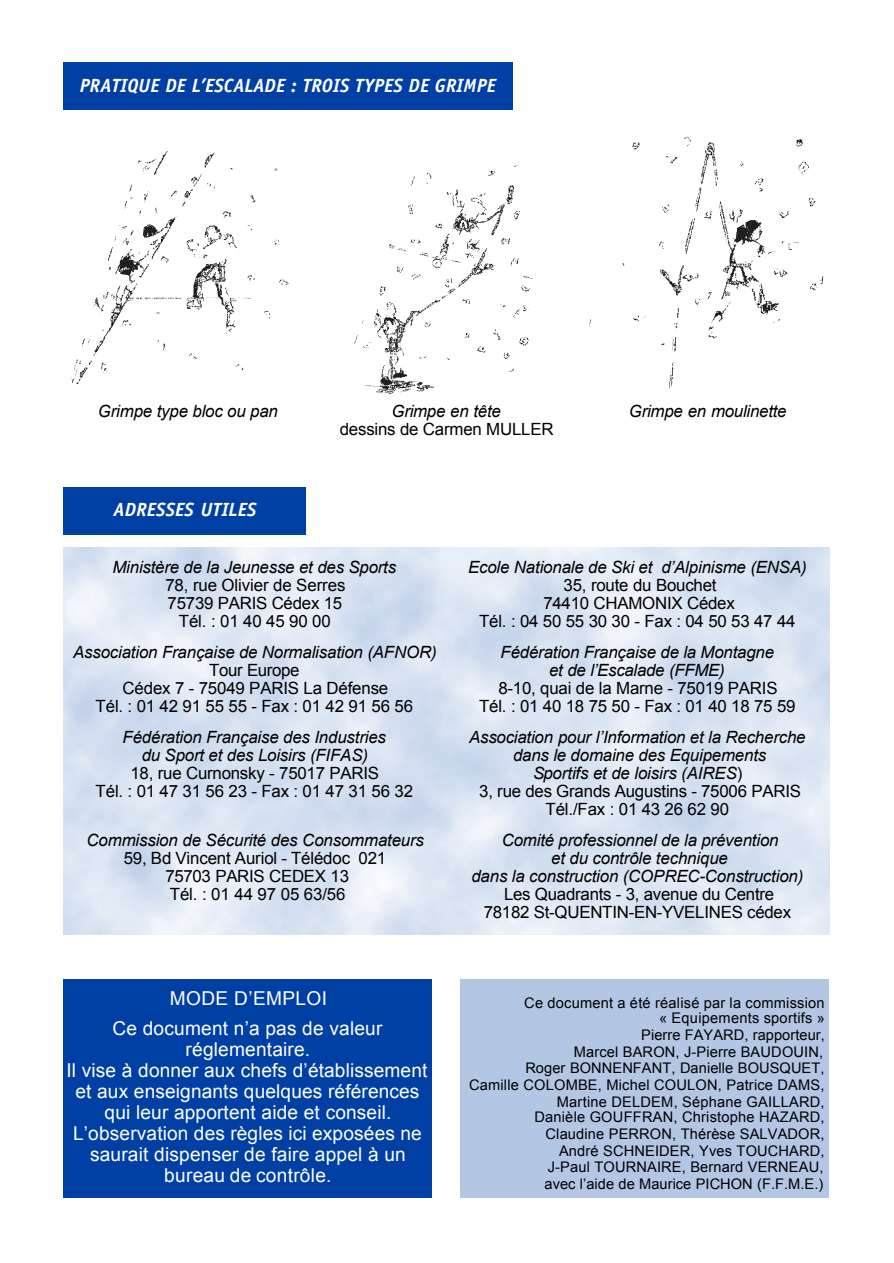
<style>
.page{position:relative;width:894px;height:1263px;background:#fff}
.page>*{position:absolute;margin:0;border:0;box-sizing:border-box;transform-origin:0 0}
.t1{font:19.2px/21px "Arial";letter-spacing:.01em;color:#fff;text-align:center}
.t2{font:italic 700 19.2px "Officina Sans";letter-spacing:.01em;color:#fff}
.t3{font:16.8px/18px "Arial";letter-spacing:-.015em;color:#000;text-align:center}
.t4{font:italic 16.8px "Arial";letter-spacing:-.01em;color:#000}
.t5{font:14.7px/16.5px "Arial";letter-spacing:.01em;color:#000;text-align:right}
.s1{font-style:normal}
</style>
<div class="page">
<div style="left:63px;top:488px;width:243px;height:47px;background:#0040a4"></div>
<img style="left:93px;top:151px;width:187px;height:205px">
<img style="left:374px;top:165px;width:146px;height:192px">
<img style="left:622px;top:137px;width:195px;height:165px">
<div style="left:63px;top:63px;width:450px;height:47px;background:#0040a4"></div>
<div style="left:63px;top:980px;width:369px;height:218px;background:#0040a4"></div>
<div style="left:460px;top:980px;width:369px;height:218px;background:#b3c6e4"></div>
<p class="t2" style="left:80px;top:74px;width:418px">PRATIQUE DE L’ESCALADE : TROIS TYPES DE GRIMPE</p>
<p class="t4" style="left:98px;top:402px;width:182px">Grimpe type bloc ou pan</p>
<p class="t4" style="left:392px;top:402px;width:111px">Grimpe en tête</p>
<p class="t3" style="left:340px;top:420px;width:215px">dessins de Carmen MULLER</p>
<p class="t2" style="left:114px;top:498px;width:144px">ADRESSES UTILES</p>
<p class="t4" style="left:629px;top:402px;width:159px">Grimpe en moulinette</p>
<p class="t4" style="left:112px;top:558px;width:285px">Ministère de la Jeunesse et des Sports</p>
<p class="t4" style="left:468px;top:558px;width:340px">Ecole Nationale de Ski et d’Alpinisme (ENSA)</p>
<p class="t3" style="left:165px;top:577px;width:182px">78, rue Olivier de Serres</p>
<p class="t3" style="left:564px;top:577px;width:154px">35, route du Bouchet</p>
<p class="t3" style="left:168px;top:595px;width:176px">75739 PARIS Cédex 15</p>
<p class="t3" style="left:543px;top:595px;width:193px">74410 CHAMONIX Cédex</p>
<p class="t3" style="left:179px;top:613px;width:154px">Tél. : 01 40 45 90 00</p>
<p class="t3" style="left:479px;top:613px;width:318px">Tél. : 04 50 55 30 30 - Fax : 04 50 53 47 44</p>
<p class="t4" style="left:73px;top:643px;width:365px">Association Française de Normalisation (AFNOR)</p>
<p class="t4" style="left:501px;top:643px;width:275px">Fédération Française de la Montagne</p>
<p class="t3" style="left:209px;top:661px;width:92px">Tour Europe</p>
<p class="t4" style="left:549px;top:661px;width:177px">et de l’Escalade (FFME)</p>
<p class="t3" style="left:123px;top:679px;width:267px">Cédex 7 - 75049 PARIS La Défense</p>
<p class="t3" style="left:498px;top:679px;width:281px">8-10, quai de la Marne - 75019 PARIS</p>
<p class="t3" style="left:96px;top:697px;width:319px">Tél. : 01 42 91 55 55 - Fax : 01 42 91 56 56</p>
<p class="t3" style="left:479px;top:697px;width:318px">Tél. : 01 40 18 75 50 - Fax : 01 40 18 75 59</p>
<p class="t4" style="left:123px;top:728px;width:265px">Fédération Française des Industries</p>
<p class="t4" style="left:469px;top:728px;width:338px">Association pour l’Information et la Recherche</p>
<p class="t4" style="left:142px;top:746px;width:228px">du Sport et des Loisirs (FIFAS)</p>
<p class="t4" style="left:513px;top:746px;width:255px">dans le domaine des Equipements</p>
<p class="t3" style="left:130px;top:764px;width:250px">18, rue Curnonsky - 75017 PARIS</p>
<p class="t4" style="left:533px;top:764px;width:211px">Sportifs et de loisirs (AIRES<span class="s1">)</span></p>
<p class="t3" style="left:96px;top:782px;width:319px">Tél. : 01 47 31 56 23 - Fax : 01 47 31 56 32</p>
<p class="t3" style="left:479px;top:782px;width:323px">3, rue des Grands Augustins - 75006 PARIS<br>Tél./Fax : 01 43 26 62 90</p>
<p class="t4" style="left:87px;top:830px;width:339px">Commission de Sécurité des Consommateurs</p>
<p class="t4" style="left:502px;top:830px;width:278px">Comité professionnel de la prévention</p>
<p class="t3" style="left:124px;top:849px;width:264px">59, Bd Vincent Auriol - Télédoc 021</p>
<p class="t4" style="left:551px;top:848px;width:178px">et du contrôle technique</p>
<p class="t3" style="left:165px;top:867px;width:185px">75703 PARIS CEDEX 13</p>
<p class="t4" style="left:471px;top:866px;width:334px">dans la construction (COPREC-Construction)</p>
<p class="t3" style="left:170px;top:885px;width:177px">Tél. : 01 44 97 05 63/56</p>
<p class="t3" style="left:484px;top:885px;width:309px">Les Quadrants - 3, avenue du Centre<br>78182 St-QUENTIN-EN-YVELINES cédex</p>
<p class="t1" style="left:112px;top:984px;width:272px;line-height:29.2px">MODE D’EMPLOI<br>Ce document n’a pas de valeur</p>
<p class="t1" style="left:66px;top:1039px;width:363px">réglementaire.<br>Il vise à donner aux chefs d’établissement et aux enseignants quelques références qui leur apportent aide et conseil.<br>L’observation des règles ici exposées ne saurait dispenser de faire appel à un bureau de contrôle.</p>
<p class="t5" style="left:469px;top:994px;width:357px">Ce document a été réalisé par la commission<br>« Equipements sportifs »<br>Pierre FAYARD, rapporteur,<br>Marcel BARON, J-Pierre BAUDOUIN,<br>Roger BONNENFANT, Danielle BOUSQUET,<br>Camille COLOMBE, Michel COULON, Patrice DAMS, Martine DELDEM, Séphane GAILLARD,<br>Danièle GOUFFRAN, Christophe HAZARD,<br>Claudine PERRON, Thérèse SALVADOR,<br>André SCHNEIDER, Yves TOUCHARD,<br>J-Paul TOURNAIRE, Bernard VERNEAU,<br>avec l’aide de Maurice PICHON (F.F.M.E.)</p>
</div>
